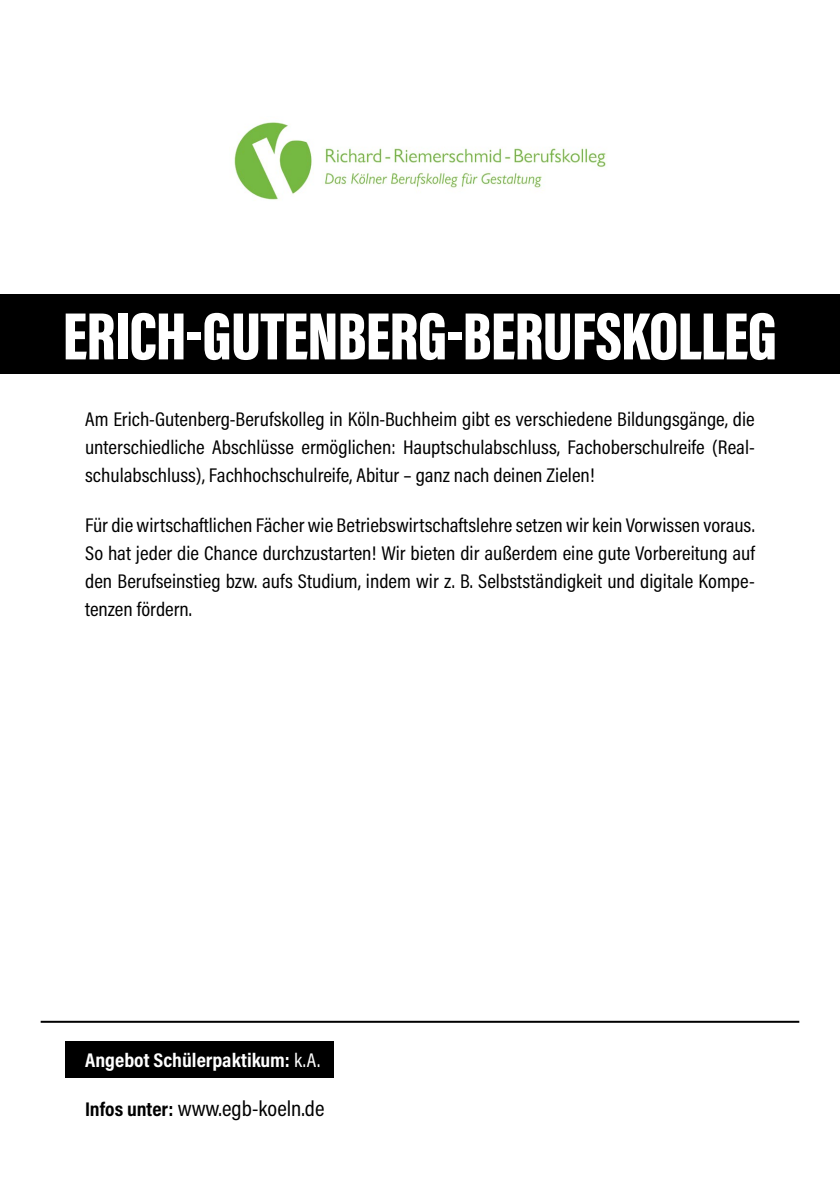
<style>
.page{position:relative;width:840px;height:1191px;background:#fff}
.page>*{position:absolute;margin:0;border:0;box-sizing:border-box;transform-origin:0 0}
.t1{font:900 68.8px "Acumin Pro Extra Cond";letter-spacing:-.01em;color:#fff;scale:1.05 1}
.t2{font:22px "Acumin Pro Cond";color:#000;scale:1.05 1}
.t3{font:20px/28px "Acumin Pro Cond";color:#000;text-align:justify;scale:1.05 1}
.t4{font:700 20px "Acumin Pro Cond";color:#fff;scale:1.05 1}
.s1{font-weight:400}
.s2{font-weight:700;font-size:20px}
</style>
<div class="page">
<div style="left:0;top:294px;width:839px;height:80px;background:#000"></div>
<div style="left:65px;top:1040px;width:268px;height:37px;background:#000"></div>
<hr style="left:41px;top:1020px;width:757px;height:2px;background:#000">
<img style="left:234px;top:122px;width:372px;height:78px">
<h1 class="t1" style="left:63px;top:294px;width:681px">ERICH-GUTENBERG-BERUFSKOLLEG</h1>
<p class="t3" style="left:85px;top:404px;width:639px">Am Erich-Gutenberg-Berufskolleg in Köln-Buchheim gibt es verschiedene Bildungsgänge, die unterschiedliche Abschlüsse ermöglichen: Hauptschulabschluss, Fachoberschulreife (Real&shy;schulabschluss), Fachhochschulreife, Abitur – ganz nach deinen Zielen!</p>
<p class="t3" style="left:85px;top:511px;width:639px">Für die wirtschaftlichen Fächer wie Betriebswirtschaftslehre setzen wir kein Vorwissen voraus.<br>So hat jeder die Chance durchzustarten! Wir bieten dir außerdem eine gute Vorbereitung auf den Berufseinstieg bzw. aufs Studium, indem wir z. B. Selbstständigkeit und digitale Kompe&shy;tenzen fördern.</p>
<p class="t4" style="left:85px;top:1046px;width:225px">Angebot Schülerpaktikum: <span class="s1">k.A.</span></p>
<p class="t2" style="left:85px;top:1094px;width:229px"><span class="s2">Infos unter:</span> www.egb-koeln.de</p>
</div>
